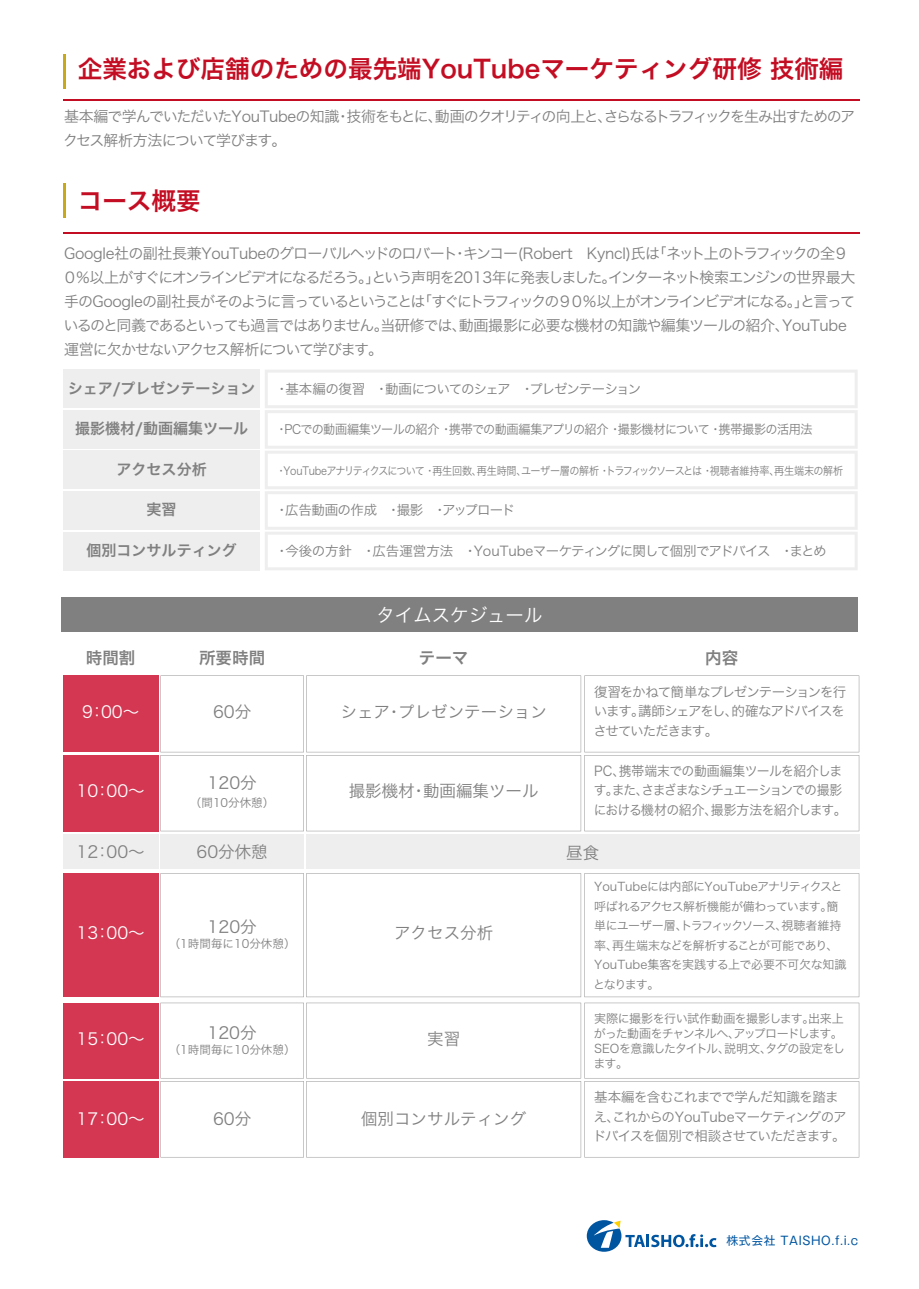
<style>
.page{position:relative;width:919px;height:1289px;background:#fff}
.page>*{position:absolute;margin:0;border:0;box-sizing:border-box;transform-origin:0 0}
.t1{font:24.6px "Hira Kaku Pro W6";color:#c30d23}
.t2{font:18.45px "Hira Kaku Pro W3";color:#fff}
.t3{font:16.5px "Hira Kaku Pro W3";color:#808080}
.t4{font:16.5px "Hira Kaku Pro W3";color:#fff}
.t5{font:16.5px "Hira Kaku Pro W6";color:#808080}
.t6{font:15px/24px "Hira Kaku Pro W3";letter-spacing:-.08em;color:#808080}
.t7{font:15px "Hira Kaku Pro W6";color:#808080}
.t8{font:13.5px/19.5px "Hira Kaku Pro W3";letter-spacing:-.06em;color:#808080;text-align:justify}
.t9{font:13.5px/19.5px "Hira Kaku Pro W3";letter-spacing:-.06em;color:#808080;scale:.95 1}
.t10{font:13.5px "Hira Kaku Pro W3";letter-spacing:-.04em;color:#808080}
.t11{font:13.5px "Hira Kaku Pro W3";letter-spacing:-.08em;color:#808080}
.t12{font:12.75px "Hira Kaku Pro W3";letter-spacing:-.05em;color:#808080;scale:.95 1}
.t13{font:12px/19.5px "Hira Kaku Pro W3";letter-spacing:-.04em;color:#808080}
.t14{font:11.7px "Gothic MB101 Pr 6 N";letter-spacing:.05em;color:#0055a1}
.t15{font:11.55px "Hira Kaku Pro W3";color:#808080}
.t16{font:11.25px "Hira Kaku Pro W3";letter-spacing:-.05em;color:#808080;scale:.9 1}
</style>
<div class="page">
<div style="left:61px;top:597px;width:796px;height:34px;background:#808080"></div>
<div style="left:63px;top:675px;width:95px;height:77px;background:#d33752"></div>
<div style="left:63px;top:755px;width:95px;height:76px;background:#d33752"></div>
<svg style="left:160px;top:675px;width:699px;height:156px"></svg>
<div style="left:63px;top:873px;width:95px;height:124px;background:#d33752"></div>
<div style="left:63px;top:1002px;width:95px;height:76px;background:#d33752"></div>
<div style="left:63px;top:834px;width:95px;height:34px;background:#eeeeef"></div>
<div style="left:306px;top:834px;width:553px;height:34px;background:#eeeeef"></div>
<div style="left:160px;top:834px;width:144px;height:34px;background:#eeeeef"></div>
<div style="left:63px;top:1081px;width:95px;height:76px;background:#d33752"></div>
<svg style="left:160px;top:873px;width:699px;height:284px"></svg>
<hr style="left:63px;top:184px;width:2px;height:34px;background:#c9a917">
<hr style="left:63px;top:233px;width:796px;height:1px;background:#c30d23">
<hr style="left:63px;top:55px;width:2px;height:34px;background:#c9a917">
<hr style="left:63px;top:99px;width:796px;height:1px;background:#c30d23">
<div style="left:64px;top:369px;width:196px;height:39px;background:#eeeeef"></div>
<div style="left:64px;top:410px;width:196px;height:39px;background:#eeeeef"></div>
<div style="left:64px;top:450px;width:196px;height:39px;background:#eeeeef"></div>
<div style="left:64px;top:491px;width:196px;height:39px;background:#eeeeef"></div>
<div style="left:64px;top:531px;width:196px;height:39px;background:#eeeeef"></div>
<svg style="left:265px;top:370px;width:592px;height:200px"></svg>
<svg style="left:586px;top:1220px;width:130px;height:31px"></svg>
<h1 class="t1" style="left:78px;top:46px;width:767px">企業および店舗のための最先端YouTubeマーケティング研修 技術編</h1>
<p class="t6" style="left:63px;top:104px;width:793px">基本編で学んでいただいたYouTubeの知識・技術をもとに、動画のクオリティの向上と、さらなるトラフィックを生み出すためのアクセス解析方法について学びます。</p>
<h1 class="t1" style="left:78px;top:178px;width:124px">コース概要</h1>
<p class="t6" style="left:63px;top:240px;width:794px">Google社の副社長兼YouTubeのグローバルヘッドのロバート・キンコー(Robert　Kyncl)氏は「ネット上のトラフィックの全９<br>０％以上がすぐにオンラインビデオになるだろう。」という声明を2013年に発表しました。インターネット検索エンジンの世界最大手のGoogleの副社長がそのように言っているということは「すぐにトラフィックの９０％以上がオンラインビデオになる。」と言っているのと同義であるといっても過言ではありません。当研修では、動画撮影に必要な機材の知識や編集ツールの紹介、YouTube運営に欠かせないアクセス解析について学びます。</p>
<p class="t7" style="left:68px;top:374px;width:189px">シェア/プレゼンテーション</p>
<p class="t11" style="left:275px;top:377px;width:367px">・基本編の復習　・動画についてのシェア　・プレゼンテーション</p>
<p class="t7" style="left:75px;top:415px;width:174px">撮影機材/動画編集ツール</p>
<p class="t12" style="left:275px;top:418px;width:566px">・PCでの動画編集ツールの紹介 ・携帯での動画編集アプリの紹介 ・撮影機材について ・携帯撮影の活用法</p>
<p class="t7" style="left:117px;top:455px;width:92px">アクセス分析</p>
<p class="t16" style="left:276px;top:460px;width:631px">・YouTubeアナリティクスについて ・再生回数、再生時間、ユーザー層の解析 ・トラフィックソースとは ・視聴者維持率、再生端末の解析</p>
<p class="t7" style="left:147px;top:496px;width:31px">実習</p>
<p class="t8" style="left:275px;top:499px;width:241px">・広告動画の作成　・撮影　・アップロード</p>
<p class="t7" style="left:87px;top:536px;width:152px">個別コンサルティング</p>
<p class="t10" style="left:275px;top:539px;width:552px">・今後の方針　・広告運営方法　・YouTubeマーケティングに関して個別でアドバイス　・まとめ</p>
<p class="t5" style="left:86px;top:642px;width:51px">時間割</p>
<p class="t4" style="left:82px;top:697px;width:59px">9：00～</p>
<p class="t4" style="left:77px;top:776px;width:70px">10：00～</p>
<p class="t5" style="left:199px;top:642px;width:67px">所要時間</p>
<p class="t3" style="left:213px;top:697px;width:40px">60分</p>
<p class="t3" style="left:208px;top:768px;width:51px">120分</p>
<p class="t15" style="left:190px;top:792px;width:86px">（間10分休憩）</p>
<p class="t2" style="left:376px;top:598px;width:167px">タイムスケジュール</p>
<p class="t5" style="left:419px;top:642px;width:51px">テーマ</p>
<p class="t5" style="left:705px;top:642px;width:34px">内容</p>
<p class="t3" style="left:340px;top:697px;width:208px">シェア・プレゼンテーション</p>
<p class="t8" style="left:593px;top:681px;width:254px">復習をかねて簡単なプレゼンテーションを行います。講師シェアをし、的確なアドバイスをさせていただきます。</p>
<p class="t9" style="left:593px;top:760px;width:268px">PC、携帯端末での動画編集ツールを紹介します。また、さまざまなシチュエーションでの撮影における機材の紹介、撮影方法を紹介します。</p>
<p class="t3" style="left:349px;top:776px;width:191px">撮影機材・動画編集ツール</p>
<p class="t3" style="left:77px;top:837px;width:70px">12：00～</p>
<p class="t3" style="left:196px;top:837px;width:73px">60分休憩</p>
<p class="t3" style="left:566px;top:838px;width:34px">昼食</p>
<p class="t3" style="left:208px;top:911px;width:51px">120分</p>
<p class="t15" style="left:169px;top:933px;width:128px">（1時間毎に10分休憩）</p>
<p class="t4" style="left:77px;top:918px;width:70px">13：00～</p>
<p class="t3" style="left:394px;top:918px;width:100px">アクセス分析</p>
<p class="t4" style="left:77px;top:1024px;width:70px">15：00～</p>
<p class="t3" style="left:208px;top:1017px;width:51px">120分</p>
<p class="t3" style="left:427px;top:1024px;width:34px">実習</p>
<p class="t15" style="left:169px;top:1038px;width:128px">（1時間毎に10分休憩）</p>
<p class="t4" style="left:77px;top:1103px;width:70px">17：00～</p>
<p class="t3" style="left:213px;top:1103px;width:40px">60分</p>
<p class="t3" style="left:361px;top:1103px;width:167px">個別コンサルティング</p>
<p class="t13" style="left:593px;top:876px;width:255px">YouTubeには内部にYouTubeアナリティクスと呼ばれるアクセス解析機能が備わっています。簡単にユーザー層、トラフィックソース、視聴者維持率、再生端末などを解析することが可能であり、<br>YouTube集客を実践する上で必要不可欠な知識となります。</p>
<p class="t13" style="left:593px;top:1010px;width:253px;line-height:15px">実際に撮影を行い試作動画を撮影します。出来上がった動画をチャンネルへ、アップロードします。<br>SEOを意識したタイトル、説明文、タグの設定をします。</p>
<p class="t8" style="left:592px;top:1086px;width:255px;text-align:left">基本編を含むこれまでで学んだ知識を踏まえ、これからのYouTubeマーケティングのアドバイスを個別で相談させていただきます。</p>
<p class="t14" style="left:726px;top:1231px;width:133px">株式会社 TAISHO.f.i.c</p>
</div>
